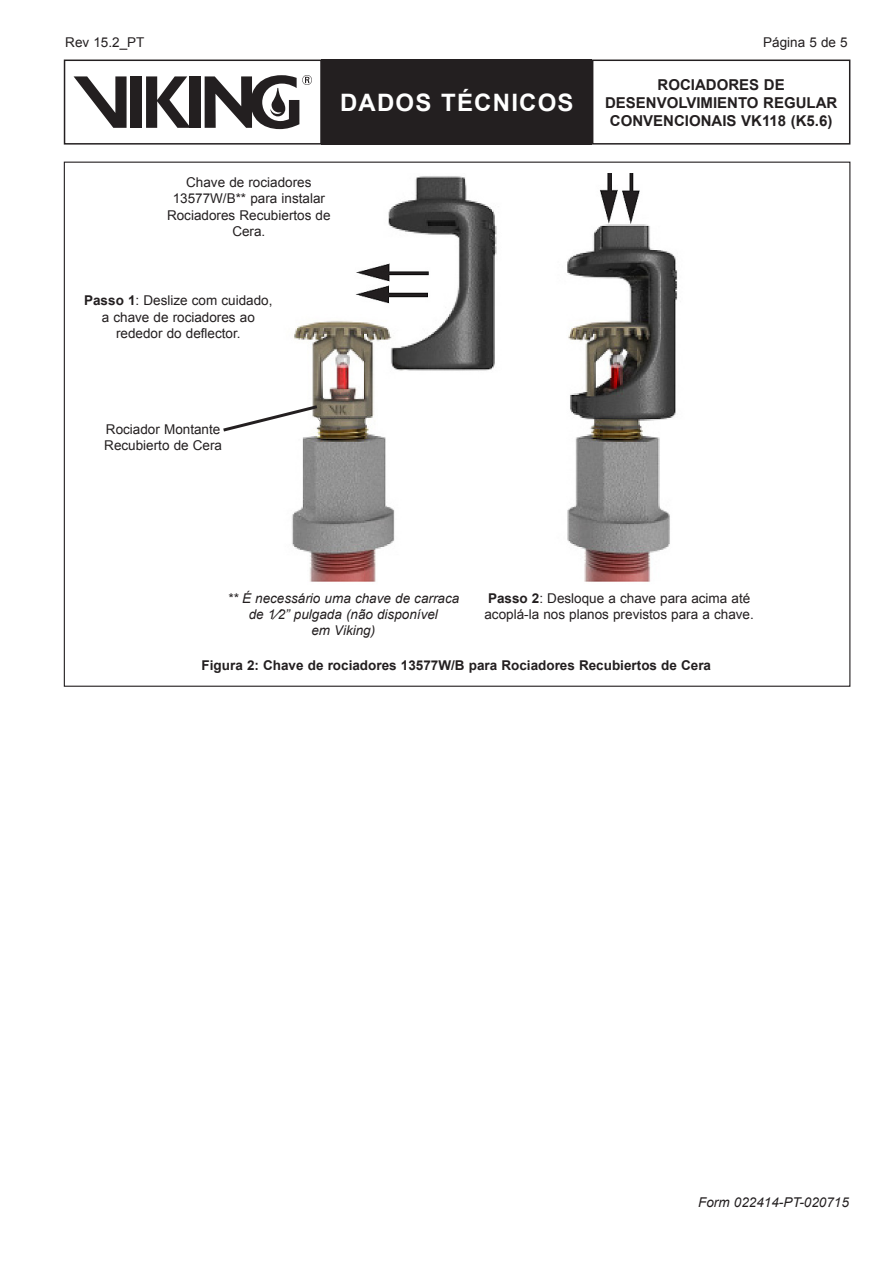
<style>
.page{position:relative;width:893px;height:1263px;background:#fff}
.page>*{position:absolute;margin:0;border:0;box-sizing:border-box;transform-origin:0 0}
.t1{font:700 24px "Arial";letter-spacing:.05em;color:#fff}
.t2{font:700 15px/18px "Arial";color:#231f20;text-align:center}
.body{font:13.5px/16.2px "Arial";color:#231f20;text-align:center}
.body-2{font:italic 13.5px/16.2px "Arial";color:#231f20;text-align:center}
.body-3{font:700 13.5px "Arial";color:#231f20}
.s1{font-weight:700}
</style>
<div class="page">
<div style="left:592px;top:60px;width:258px;height:85px;border:2px solid #231f20"></div>
<div style="left:322px;top:60px;width:270px;height:85px;background:#231f20"></div>
<div style="left:189px;top:76px;width:11px;height:52px;background:#231f20"></div>
<div style="left:131px;top:76px;width:11px;height:52px;background:#231f20"></div>
<svg style="left:146px;top:76px;width:43px;height:52px"></svg>
<svg style="left:74px;top:76px;width:53px;height:52px"></svg>
<svg style="left:205px;top:75px;width:107px;height:54px"></svg>
<div style="left:64px;top:60px;width:258px;height:85px;border:2px solid #231f20"></div>
<img style="left:292px;top:173px;width:386px;height:409px">
<svg style="left:223px;top:403px;width:97px;height:31px"></svg>
<p class="body" style="left:65px;top:34px;width:81px">Rev 15.2_PT</p>
<p class="body" style="left:763px;top:34px;width:86px">Página 5 de 5</p>
<h1 class="t1" style="left:340px;top:86px;width:235px">DADOS TÉCNICOS</h1>
<p class="body" style="left:167px;top:175px;width:165px">Chave de rociadores<br>13577W/B** para instalar<br>Rociadores Recubiertos de<br>Cera.</p>
<p class="body" style="left:84px;top:293px;width:190px"><span class="s1">Passo 1</span>: Deslize com cuidado, a chave de rociadores ao</p>
<p class="body" style="left:116px;top:325px;width:126px">rededor do deflector.</p>
<p class="t2" style="left:605px;top:76px;width:234px">ROCIADORES DE<br>DESENVOLVIMIENTO REGULAR<br>CONVENCIONAIS VK118 (K5.6)</p>
<p class="body" style="left:104px;top:421px;width:119px;text-align:left">Rociador Montante<br>Recubierto de Cera</p>
<p class="body-2" style="left:227px;top:590px;width:233px">** É necessário uma chave de carraca de 1⁄2” pulgada (não disponível</p>
<p class="body-2" style="left:311px;top:622px;width:65px">em Viking)</p>
<p class="body-3" style="left:202px;top:656px;width:511px">Figura 2: Chave de rociadores 13577W/B para Rociadores Recubiertos de Cera</p>
<p class="body" style="left:484px;top:590px;width:271px;text-align:left"><span class="s1">Passo 2</span>: Desloque a chave para acima até acoplá-la nos planos previstos para a chave.</p>
<p class="body-2" style="left:698px;top:1194px;width:152px">Form 022414-PT-020715</p>
</div>
